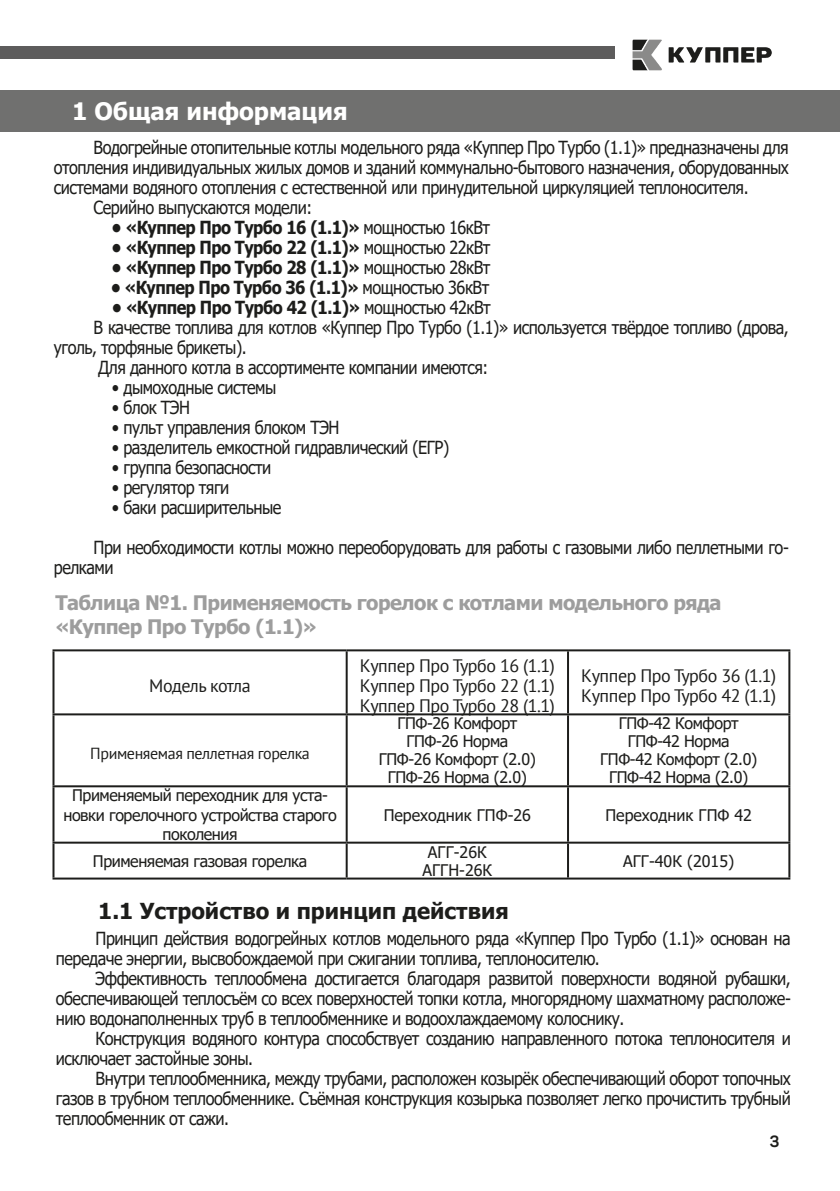
<style>
.page{position:relative;width:840px;height:1191px;background:#fff}
.page>*{position:absolute;margin:0;border:0;box-sizing:border-box;transform-origin:0 0}
.t1{font:700 24px "Tahoma";color:#fff}
.t2{font:700 22px "Tahoma";color:#1d1d1b}
.t3{font:700 20px "Tahoma";letter-spacing:-.025em;color:#9d9d9d}
.t4{font:18px/20px "Tahoma";letter-spacing:-.03em;color:#1d1d1b;scale:.9 1}
.t5{font:700 18px "Tahoma";letter-spacing:-.03em;color:#1d1d1b;scale:.9 1}
.t6{font:18px "PT Sans";letter-spacing:-.025em;color:#1d1d1b}
.t7{font:16px/19.2px "Tahoma";letter-spacing:-.025em;color:#1d1d1b;text-align:center}
.t8{font:16px "Tahoma";color:#1d1d1b}
.t9{font:16px "PT Sans";letter-spacing:-.025em;color:#1d1d1b}
.t10{font:700 16px "Panton";color:#1d1d1b}
.s1{font-weight:400}
</style>
<div class="page">
<div style="left:0;top:47px;width:614px;height:12px;background:#5d5c5c"></div>
<img style="left:632px;top:39px;width:140px;height:32px">
<div style="left:0;top:91px;width:839px;height:41px;background:#70706f"></div>
<hr style="left:52px;top:649px;width:294px;height:2px;background:#1d1d1b">
<hr style="left:52px;top:651px;width:2px;height:62px;background:#1d1d1b">
<hr style="left:346px;top:649px;width:221px;height:2px;background:#1d1d1b">
<hr style="left:345px;top:651px;width:2px;height:62px;background:#1d1d1b">
<hr style="left:567px;top:649px;width:223px;height:2px;background:#1d1d1b">
<hr style="left:566px;top:651px;width:2px;height:62px;background:#1d1d1b">
<hr style="left:788px;top:651px;width:2px;height:62px;background:#1d1d1b">
<hr style="left:52px;top:713px;width:294px;height:2px;background:#1d1d1b">
<hr style="left:52px;top:715px;width:2px;height:70px;background:#1d1d1b">
<hr style="left:346px;top:713px;width:221px;height:2px;background:#1d1d1b">
<hr style="left:345px;top:715px;width:2px;height:70px;background:#1d1d1b">
<hr style="left:567px;top:713px;width:223px;height:2px;background:#1d1d1b">
<hr style="left:566px;top:715px;width:2px;height:70px;background:#1d1d1b">
<hr style="left:788px;top:715px;width:2px;height:70px;background:#1d1d1b">
<hr style="left:52px;top:785px;width:294px;height:2px;background:#1d1d1b">
<hr style="left:52px;top:787px;width:2px;height:54px;background:#1d1d1b">
<hr style="left:346px;top:785px;width:221px;height:2px;background:#1d1d1b">
<hr style="left:345px;top:787px;width:2px;height:54px;background:#1d1d1b">
<hr style="left:567px;top:785px;width:223px;height:2px;background:#1d1d1b">
<hr style="left:566px;top:787px;width:2px;height:54px;background:#1d1d1b">
<hr style="left:788px;top:787px;width:2px;height:54px;background:#1d1d1b">
<hr style="left:52px;top:841px;width:294px;height:2px;background:#1d1d1b">
<hr style="left:52px;top:843px;width:2px;height:34px;background:#1d1d1b">
<hr style="left:346px;top:841px;width:221px;height:2px;background:#1d1d1b">
<hr style="left:345px;top:843px;width:2px;height:34px;background:#1d1d1b">
<hr style="left:567px;top:841px;width:223px;height:2px;background:#1d1d1b">
<hr style="left:566px;top:843px;width:2px;height:34px;background:#1d1d1b">
<hr style="left:788px;top:843px;width:2px;height:34px;background:#1d1d1b">
<hr style="left:52px;top:877px;width:294px;height:2px;background:#1d1d1b">
<hr style="left:346px;top:877px;width:221px;height:2px;background:#1d1d1b">
<hr style="left:567px;top:877px;width:223px;height:2px;background:#1d1d1b">
<p class="t1" style="left:72px;top:95px;width:277px">1 Общая информация</p>
<p class="t4" style="left:54px;top:139px;width:817px;text-align:justify;text-indent:40px">Водогрейные отопительные котлы модельного ряда «Куппер Про Турбо (1.1)» предназначены для отопления индивидуальных жилых домов и зданий коммунально-бытового назначения, оборудованных системами водяного отопления с естественной или принудительной циркуляцией теплоносителя.</p>
<p class="t4" style="left:94px;top:199px;width:244px">Серийно выпускаются модели:</p>
<p class="t5" style="left:112px;top:215px;width:422px">• «Куппер Про Турбо 16 (1.1)» <span class="s1">мощностью 16кВт</span></p>
<p class="t5" style="left:112px;top:235px;width:422px">• «Куппер Про Турбо 22 (1.1)» <span class="s1">мощностью 22кВт</span></p>
<p class="t5" style="left:112px;top:255px;width:422px">• «Куппер Про Турбо 28 (1.1)» <span class="s1">мощностью 28кВт</span></p>
<p class="t5" style="left:111px;top:275px;width:422px">• «Куппер Про Турбо 36 (1.1)» <span class="s1">мощностью 36кВт</span></p>
<p class="t5" style="left:112px;top:295px;width:422px">• «Куппер Про Турбо 42 (1.1)» <span class="s1">мощностью 42кВт</span></p>
<p class="t4" style="left:54px;top:319px;width:817px;text-indent:40px">В качестве топлива для котлов «Куппер Про Турбо (1.1)» используется твёрдое топливо (дрова, уголь, торфяные брикеты).</p>
<p class="t4" style="left:98px;top:359px;width:434px">Для данного котла в ассортименте компании имеются:</p>
<p class="t4" style="left:112px;top:379px;width:184px">• дымоходные системы</p>
<p class="t4" style="left:112px;top:399px;width:88px">• блок ТЭН</p>
<p class="t4" style="left:112px;top:419px;width:254px">• пульт управления блоком ТЭН</p>
<p class="t4" style="left:112px;top:439px;width:376px">• разделитель емкостной гидравлический (ЕГР)</p>
<p class="t4" style="left:112px;top:459px;width:178px">• группа безопасности</p>
<p class="t4" style="left:112px;top:479px;width:132px">• регулятор тяги</p>
<p class="t4" style="left:112px;top:499px;width:189px">• баки расширительные</p>
<p class="t4" style="left:54px;top:539px;width:817px;text-indent:40px">При необходимости котлы можно переоборудовать для работы с газовыми либо пеллетными го&shy;релками</p>
<p class="t3" style="left:55px;top:588px;width:667px">Таблица №1. Применяемость горелок с котлами модельного ряда</p>
<p class="t3" style="left:55px;top:612px;width:263px">«Куппер Про Турбо (1.1)»</p>
<p class="t6" style="left:149px;top:673px;width:103px">Модель котла</p>
<p class="t9" style="left:90px;top:742px;width:221px">Применяемая пеллетная горелка</p>
<p class="t7" style="left:63px;top:787px;width:275px">Применяемый переходник для уста&shy;новки горелочного устройства старого поколения</p>
<p class="t7" style="left:93px;top:852px;width:215px">Применяемая газовая горелка</p>
<p class="t6" style="left:359px;top:653px;width:196px">Куппер Про Турбо 16 (1.1)</p>
<p class="t6" style="left:359px;top:673px;width:196px">Куппер Про Турбо 22 (1.1)</p>
<p class="t6" style="left:359px;top:693px;width:196px">Куппер Про Турбо 28 (1.1)</p>
<p class="t7" style="left:397px;top:715px;width:121px">ГПФ-26 Комфорт</p>
<p class="t7" style="left:406px;top:733px;width:103px">ГПФ-26 Норма</p>
<p class="t7" style="left:378px;top:751px;width:158px">ГПФ-26 Комфорт (2.0)</p>
<p class="t7" style="left:387px;top:769px;width:140px">ГПФ-26 Норма (2.0)</p>
<p class="t6" style="left:581px;top:663px;width:196px">Куппер Про Турбо 36 (1.1)</p>
<p class="t6" style="left:581px;top:683px;width:196px">Куппер Про Турбо 42 (1.1)</p>
<p class="t7" style="left:618px;top:715px;width:121px">ГПФ-42 Комфорт</p>
<p class="t7" style="left:627px;top:733px;width:103px">ГПФ-42 Норма</p>
<p class="t7" style="left:600px;top:751px;width:158px">ГПФ-42 Комфорт (2.0)</p>
<p class="t7" style="left:609px;top:769px;width:140px">ГПФ-42 Норма (2.0)</p>
<p class="t8" style="left:383px;top:804px;width:149px">Переходник ГПФ-26</p>
<p class="t8" style="left:605px;top:804px;width:148px">Переходник ГПФ 42</p>
<p class="t7" style="left:427px;top:843px;width:60px">АГГ-26К</p>
<p class="t7" style="left:422px;top:861px;width:71px">АГГН-26К</p>
<p class="t8" style="left:622px;top:850px;width:112px">АГГ-40К (2015)</p>
<p class="t2" style="left:98px;top:895px;width:412px">1.1 Устройство и принцип действия</p>
<p class="t4" style="left:56px;top:929px;width:817px;text-indent:40px">Принцип действия водогрейных котлов модельного ряда «Куппер Про Турбо (1.1)» основан на передаче энергии, высвобождаемой при сжигании топлива, теплоносителю.</p>
<p class="t4" style="left:56px;top:969px;width:817px;text-align:justify;text-indent:40px">Эффективность теплообмена достигается благодаря развитой поверхности водяной рубашки, обеспечивающей теплосъём со всех поверхностей топки котла, многорядному шахматному расположе&shy;нию водонаполненных труб в теплообменнике и водоохлаждаемому колоснику.</p>
<p class="t4" style="left:56px;top:1029px;width:817px;text-indent:40px">Конструкция водяного контура способствует созданию направленного потока теплоносителя и исключает застойные зоны.</p>
<p class="t4" style="left:56px;top:1069px;width:817px;text-align:justify;text-indent:40px">Внутри теплообменника, между трубами, расположен козырёк обеспечивающий оборот топочных газов в трубном теплообменнике. Съёмная конструкция козырька позволяет легко прочистить трубный теплообменник от сажи.</p>
<p class="t10" style="left:769px;top:1131px;width:11px">3</p>
</div>
